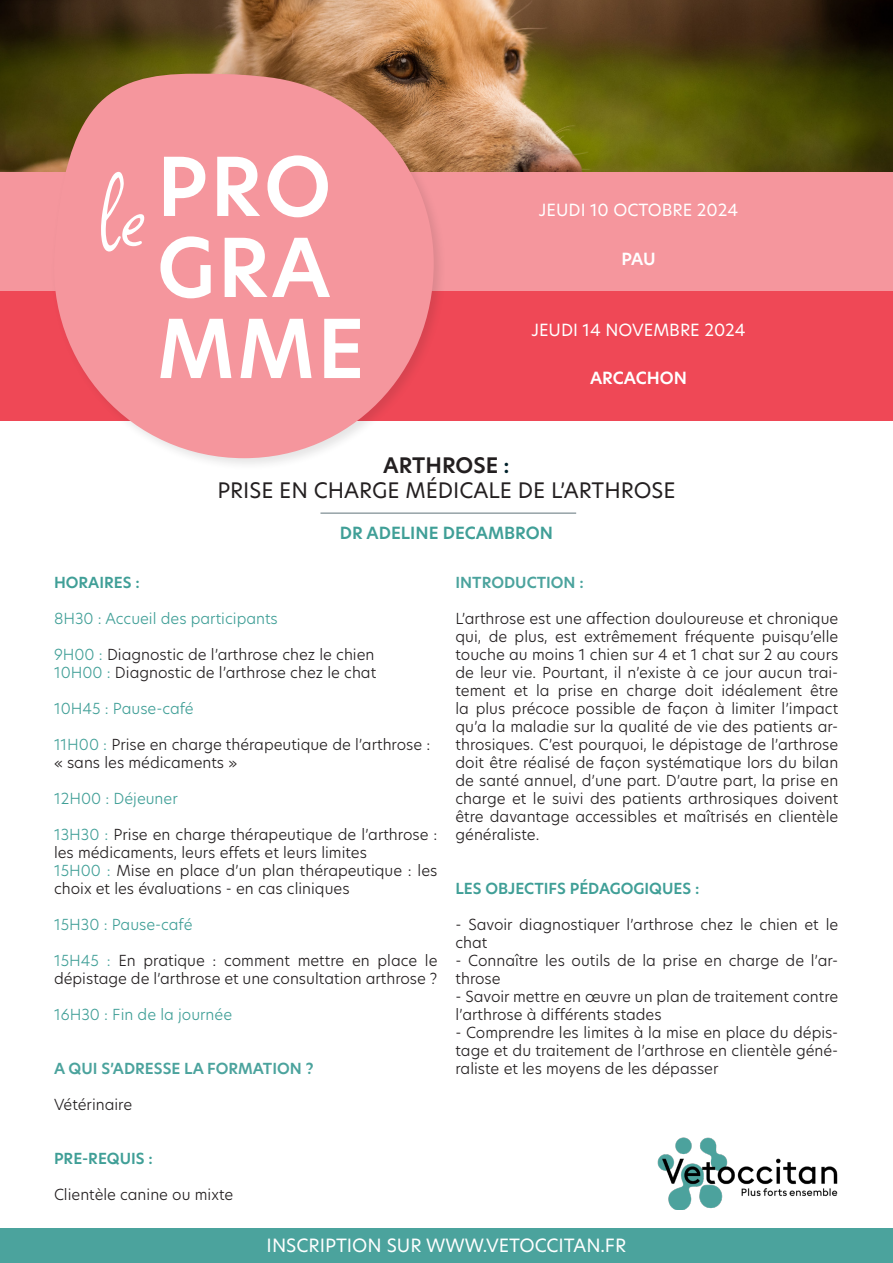
<style>
.page{position:relative;width:893px;height:1263px;background:#fff}
.page>*{position:absolute;margin:0;border:0;box-sizing:border-box;transform-origin:0 0}
.t1{font:600 79.5px/81px "New Hero";letter-spacing:.03em;color:#fff}
.t2{font:21px/25.2px "New Hero";color:#231f20;text-align:center}
.t3{font:18px "New Hero";color:#fff}
.t4{font:16.5px "New Hero";color:#fff}
.t5{font:600 16.5px "New Hero";color:#409f97}
.t6{font:600 16.5px "New Hero";letter-spacing:-.005em;color:#fff}
.t7{font:300 15px/18px "New Hero";color:#231f20}
.t8{font:300 15px "New Hero";color:#409f97}
.t9{font:600 15px "New Hero";color:#409f97}
.t10{font:600 15px "New Hero";color:#4ba39d}
.s1{font-family:"Square Peg";font-weight:400;font-size:112.5px}
.s2{font-weight:600}
.s3{font-weight:600;color:#00212b}
.s4{color:#409f97}
</style>
<div class="page">
<img style="left:0;top:0;width:893px;height:172px">
<div style="left:0;top:172px;width:893px;height:119px;background:#f5969d"></div>
<div style="left:0;top:291px;width:893px;height:130px;background:#ef4856"></div>
<div style="left:0;top:1229px;width:893px;height:34px;background:#4ba39d"></div>
<hr style="left:320px;top:512px;width:256px;height:2px;background:#00212b">
<div style="left:50px;top:70px;width:397px;height:401px;background:#231f20;opacity:.12"></div>
<svg style="left:47px;top:74px;width:387px;height:384px;fill:#f5969d"></svg>
<img style="left:657px;top:1137px;width:181px;height:73px">
<h1 class="t1" style="left:157px;top:146px;width:209px;text-indent:-57px"><span class="s1">le</span>PRO<br>GRA<br>MME</h1>
<p class="t4" style="left:539px;top:199px;width:201px">JEUDI 10 OCTOBRE 2024</p>
<p class="t6" style="left:621px;top:247px;width:36px">PAU</p>
<p class="t4" style="left:531px;top:318px;width:216px">JEUDI 14 NOVEMBRE 2024</p>
<p class="t6" style="left:590px;top:367px;width:99px">ARCACHON</p>
<h2 class="t2" style="left:217px;top:452px;width:460px"><span class="s2">ARTHROSE</span> <span class="s3">:<br></span>PRISE EN CHARGE MÉDICALE DE L’ARTHROSE</h2>
<p class="t5" style="left:340px;top:522px;width:215px">DR ADELINE DECAMBRON</p>
<p class="t9" style="left:54px;top:572px;width:87px">HORAIRES :</p>
<p class="t8" style="left:54px;top:608px;width:225px">8H30 : Accueil des participants</p>
<p class="t7" style="left:54px;top:645px;width:324px"><span class="s4">9H00 :</span> Diagnostic de l’arthrose chez le chien<br><span class="s4">10H00 :</span> Diagnostic de l’arthrose chez le chat</p>
<p class="t8" style="left:54px;top:698px;width:141px">10H45 : Pause-café</p>
<p class="t7" style="left:54px;top:735px;width:378px"><span class="s4">11H00 :</span> Prise en charge thérapeutique de l’arthrose : « sans les médicaments »</p>
<p class="t8" style="left:54px;top:788px;width:125px">12H00 : Déjeuner</p>
<p class="t7" style="left:54px;top:825px;width:385px"><span class="s4">13H30 :</span> Prise en charge thérapeutique de l’arthrose : les médicaments, leurs effets et leurs limites<br><span class="s4">15H00 :</span> Mise en place d’un plan thérapeutique : les choix et les évaluations - en cas cliniques</p>
<p class="t8" style="left:54px;top:914px;width:140px">15H30 : Pause-café</p>
<p class="t7" style="left:54px;top:951px;width:385px"><span class="s4">15H45 :</span> En pratique : comment mettre en place le dépistage de l’arthrose et une consultation arthrose ?</p>
<p class="t8" style="left:54px;top:1004px;width:180px">16H30 : Fin de la journée</p>
<p class="t10" style="left:54px;top:1058px;width:261px">A QUI S’ADRESSE LA FORMATION ?</p>
<p class="t7" style="left:54px;top:1095px;width:80px">Vétérinaire</p>
<p class="t9" style="left:54px;top:1148px;width:100px">PRE-REQUIS :</p>
<p class="t7" style="left:54px;top:1185px;width:181px">Clientèle canine ou mixte</p>
<p class="t10" style="left:455px;top:572px;width:130px">INTRODUCTION :</p>
<p class="t7" style="left:455px;top:609px;width:384px;text-align:justify">L’arthrose est une affection douloureuse et chronique qui, de plus, est extrêmement fréquente puisqu’elle touche au moins 1 chien sur 4 et 1 chat sur 2 au cours de leur vie. Pourtant, il n’existe à ce jour aucun trai&shy;tement et la prise en charge doit idéalement être la plus précoce possible de façon à limiter l’impact qu’a la maladie sur la qualité de vie des patients ar&shy;throsiques. C’est pourquoi, le dépistage de l’arthrose doit être réalisé de façon systématique lors du bilan de santé annuel, d’une part. D’autre part, la prise en charge et le suivi des patients arthrosiques doivent être davantage accessibles et maîtrisés en clientèle généraliste.</p>
<p class="t9" style="left:455px;top:878px;width:245px">LES OBJECTIFS PÉDAGOGIQUES :</p>
<p class="t7" style="left:455px;top:915px;width:384px">- Savoir diagnostiquer l’arthrose chez le chien et le chat</p>
<p class="t7" style="left:455px;top:951px;width:384px">- Connaître les outils de la prise en charge de l’ar&shy;throse</p>
<p class="t7" style="left:455px;top:987px;width:384px">- Savoir mettre en œuvre un plan de traitement contre l’arthrose à différents stades</p>
<p class="t7" style="left:455px;top:1023px;width:384px;text-align:justify">- Comprendre les limites à la mise en place du dépis&shy;tage et du traitement de l’arthrose en clientèle géné&shy;raliste et les moyens de les dépasser</p>
<p class="t3" style="left:267px;top:1233px;width:361px">INSCRIPTION SUR WWW.VETOCCITAN.FR</p>
</div>
